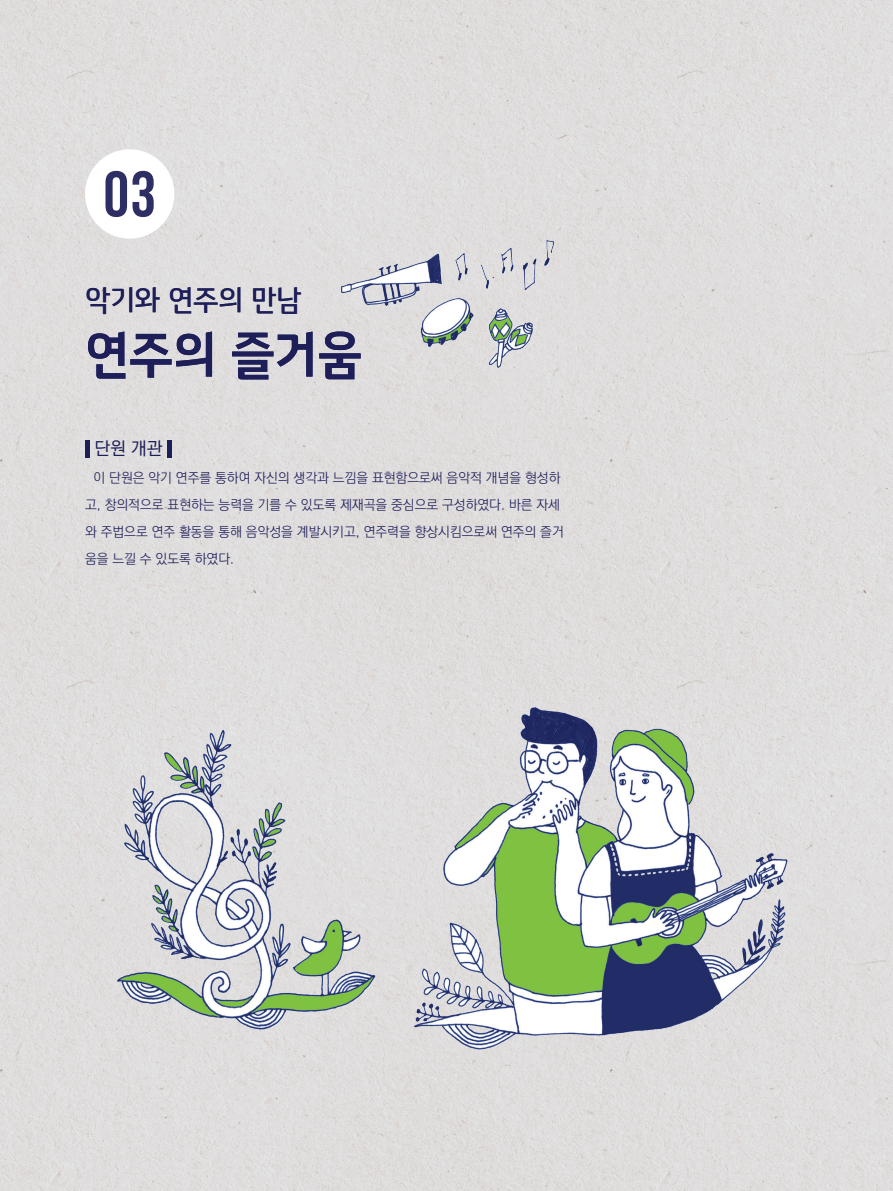
<style>
.page{position:relative;width:893px;height:1191px;background:#dfdddd}
.page>*{position:absolute;margin:0;border:0;box-sizing:border-box;transform-origin:0 0}
.t1{font:52.5px "Chevy B";letter-spacing:-.02em;color:#191e59}
.t2{font:30px "Chevy M";letter-spacing:-.02em;color:#2c2e64}
.t3{font:500 18px "Ko Pub Dotum";color:#1e1e59}
.t4{font:300 13.5px/27px "Ko Pub Dotum";color:#1e1e59}
</style>
<div class="page">
<div style="left:85px;top:149px;width:89px;height:90px;background:#fff;border-radius:50%"></div>
<svg style="left:105px;top:171px;width:49px;height:46px"></svg>
<img style="left:82px;top:659px;width:740px;height:419px">
<img style="left:314px;top:205px;width:268px;height:184px">
<hr style="left:85px;top:440px;width:4px;height:17px;background:#1e1e59">
<hr style="left:168px;top:440px;width:4px;height:17px;background:#1e1e59">
<p class="t2" style="left:85px;top:284px;width:218px">악기와 연주의 만남</p>
<p class="t1" style="left:85px;top:329px;width:279px">연주의 즐거움</p>
<p class="t3" style="left:95px;top:440px;width:70px">단원 개관</p>
<p class="t4" style="left:85px;top:464px;width:480px;text-indent:9px">이 단원은 악기 연주를 통하여 자신의 생각과 느낌을 표현함으로써 음악적 개념을 형성하 고, 창의적으로 표현하는 능력을 기를 수 있도록 제재곡을 중심으로 구성하였다. 바른 자세 와 주법으로 연주 활동을 통해 음악성을 계발시키고, 연주력을 향상시킴으로써 연주의 즐거 움을 느낄 수 있도록 하였다.</p>
</div>
